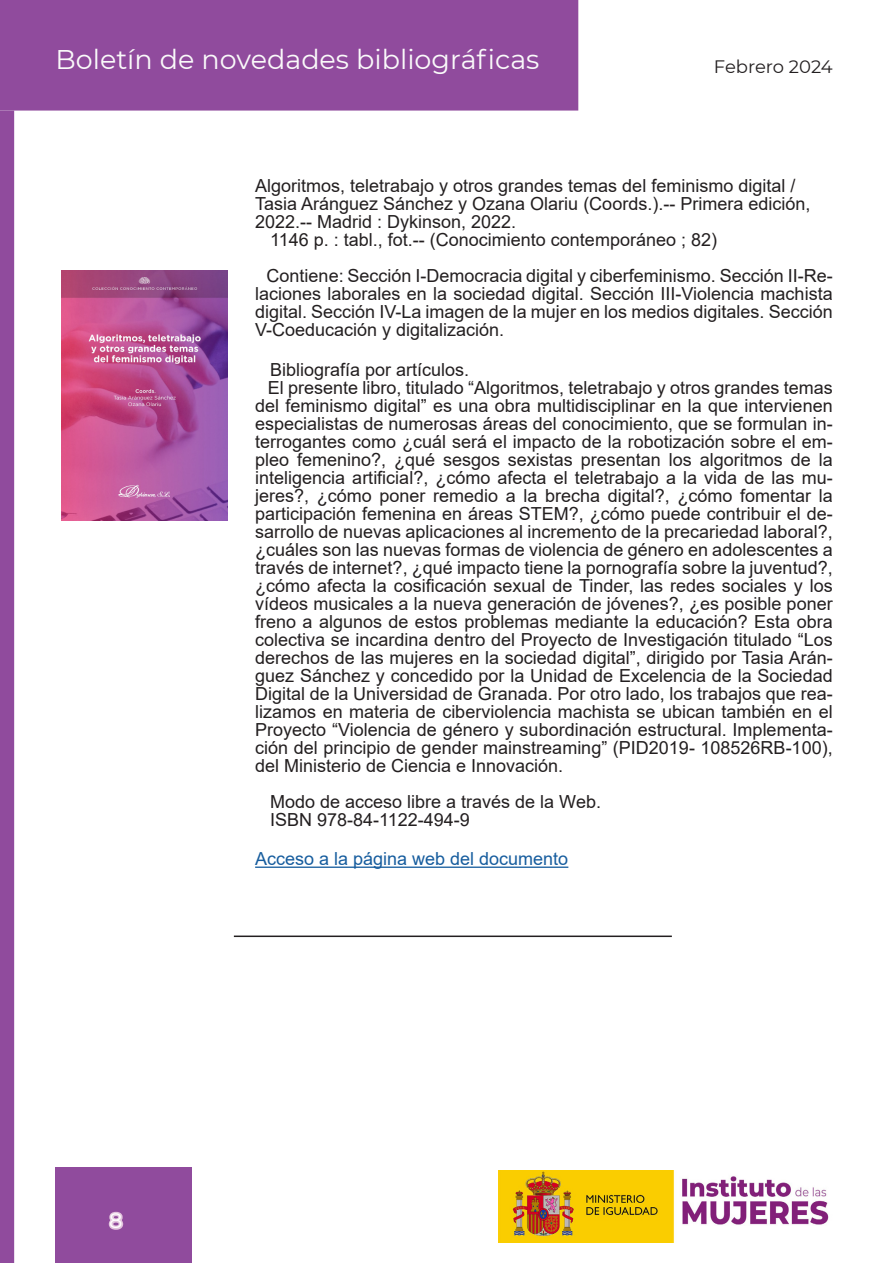
<style>
.page{position:relative;width:893px;height:1263px;background:#fff}
.page>*{position:absolute;margin:0;border:0;box-sizing:border-box;transform-origin:0 0}
.t1{font:27px "Montserrat";color:#fafafa}
.t2{font:21px "Montserrat";color:#fff}
.Cuerpo_de_texto{font:18px/18px "Arial";color:#231f20;text-align:justify}
.Cuerpo_de_texto-2{font:18px "Arial";color:#175d9e}
.t3{font:18px "Montserrat";letter-spacing:-.005em;color:#231f20}
</style>
<div class="page">
<img style="left:498px;top:1170px;width:331px;height:72px">
<div style="left:55px;top:1167px;width:136px;height:96px;background:#904b9d"></div>
<svg style="left:108px;top:1211px;width:16px;height:19px"></svg>
<div style="left:1px;top:1px;width:577px;height:109px;background:#904b9d"></div>
<div style="left:0;top:0;width:578px;height:111px;border:2px solid #904b9d"></div>
<hr style="left:234px;top:935px;width:438px;height:2px;background:#231f20">
<div style="left:1px;top:111px;width:12px;height:1151px;background:#904b9d"></div>
<div style="left:0;top:111px;width:14px;height:1152px;border:2px solid #904b9d"></div>
<hr style="left:255px;top:866px;width:313px;height:2px;background:#175d9e">
<img style="left:62px;top:270px;width:166px;height:251px">
<p class="t1" style="left:56px;top:40px;width:485px">Boletín de novedades bibliográficas</p>
<p class="t3" style="left:714px;top:55px;width:120px">Febrero 2024</p>
<p class="Cuerpo_de_texto" style="left:255px;top:177px;width:557px;text-align:left">Algoritmos, teletrabajo y otros grandes temas del feminismo digital /<br>Tasia Aránguez Sánchez y Ozana Olariu (Coords.).-- Primera edición,<br>2022.-- Madrid : Dykinson, 2022.</p>
<p class="Cuerpo_de_texto" style="left:270px;top:231px;width:448px">1146 p. : tabl., fot.-- (Conocimiento contemporáneo ; 82)</p>
<p class="Cuerpo_de_texto" style="left:255px;top:267px;width:579px;text-indent:11px">Contiene: Sección I-Democracia digital y ciberfeminismo. Sección II-Re&shy;laciones laborales en la sociedad digital. Sección III-Violencia machista digital. Sección IV-La imagen de la mujer en los medios digitales. Sección V-Coeducación y digitalización.</p>
<p class="Cuerpo_de_texto" style="left:270px;top:360px;width:201px">Bibliografía por artículos.</p>
<p class="Cuerpo_de_texto" style="left:255px;top:378px;width:579px;text-indent:13px">El presente libro, titulado “Algoritmos, teletrabajo y otros grandes temas del feminismo digital” es una obra multidisciplinar en la que intervienen especialistas de numerosas áreas del conocimiento, que se formulan in&shy;terrogantes como ¿cuál será el impacto de la robotización sobre el em&shy;pleo femenino?, ¿qué sesgos sexistas presentan los algoritmos de la inteligencia artificial?, ¿cómo afecta el teletrabajo a la vida de las mu&shy;jeres?, ¿cómo poner remedio a la brecha digital?, ¿cómo fomentar la participación femenina en áreas STEM?, ¿cómo puede contribuir el de&shy;sarrollo de nuevas aplicaciones al incremento de la precariedad laboral?, ¿cuáles son las nuevas formas de violencia de género en adolescentes a través de internet?, ¿qué impacto tiene la pornografía sobre la juventud?, ¿cómo afecta la cosificación sexual de Tinder, las redes sociales y los vídeos musicales a la nueva generación de jóvenes?, ¿es posible poner freno a algunos de estos problemas mediante la educación? Esta obra colectiva se incardina dentro del Proyecto de Investigación titulado “Los derechos de las mujeres en la sociedad digital”, dirigido por Tasia Arán&shy;guez Sánchez y concedido por la Unidad de Excelencia de la Sociedad Digital de la Universidad de Granada. Por otro lado, los trabajos que rea&shy;lizamos en materia de ciberviolencia machista se ubican también en el Proyecto “Violencia de género y subordinación estructural. Implementa&shy;ción del principio de gender mainstreaming” (PID2019- 108526RB-100), del Ministerio de Ciencia e Innovación.</p>
<p class="Cuerpo_de_texto" style="left:270px;top:792px;width:332px">Modo de acceso libre a través de la Web.</p>
<p class="Cuerpo_de_texto" style="left:270px;top:810px;width:201px">ISBN 978-84-1122-494-9</p>
<p class="Cuerpo_de_texto-2" style="left:255px;top:846px;width:315px">Acceso a la página web del documento</p>
<p class="t2" style="left:109px;top:1206px;width:15px">8</p>
</div>
